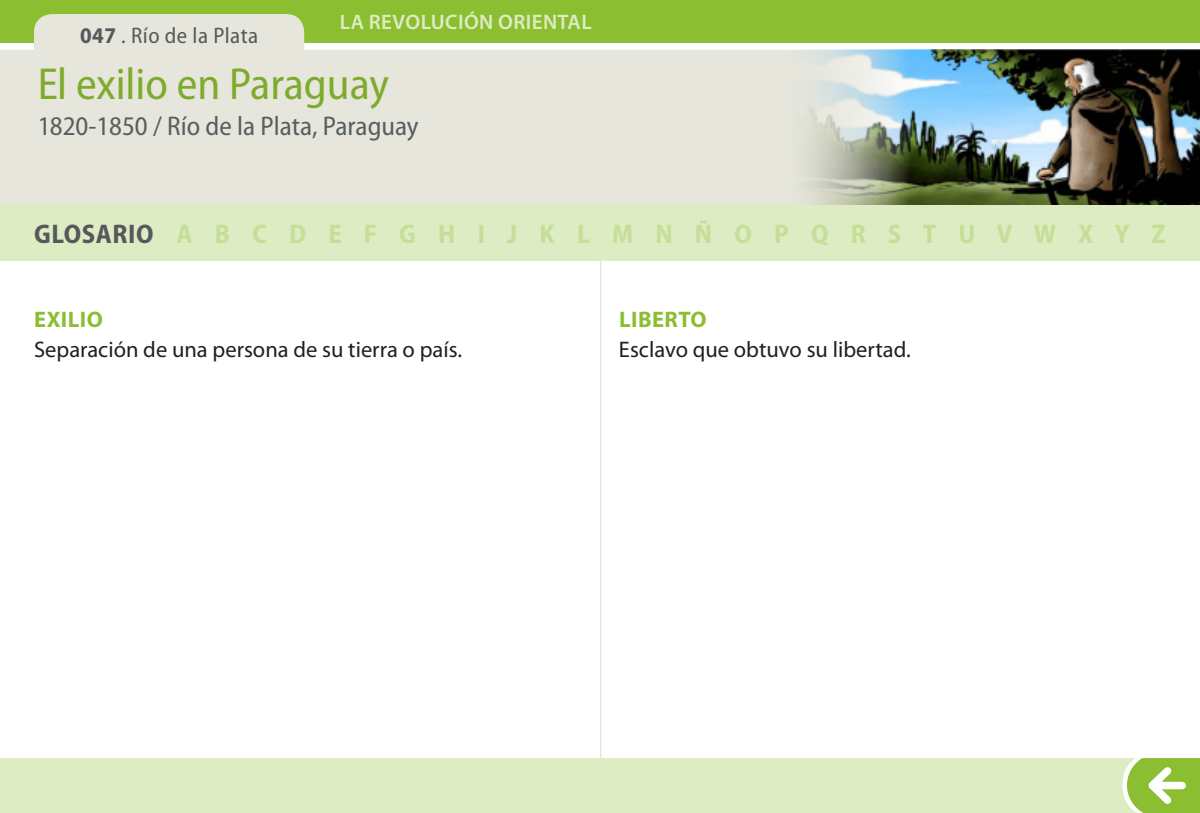
<style>
.page{position:relative;width:1200px;height:813px;background:#fff}
.page>*{position:absolute;margin:0;border:0;box-sizing:border-box;transform-origin:0 0}
.t1{font:semi-condensed 45px "Myriad Pro";color:#8cbe32}
.COPETE{font:700 semi-condensed 27px "Myriad Pro";letter-spacing:.02em;color:#c6df98}
.t2{font:semi-condensed 27px "Myriad Pro";color:#60696f}
.GLOSARIO_DEFINICIÓN{font:22.5px "Myriad Pro";color:#231f20}
.t3{font:semi-condensed 22.5px "Myriad Pro";letter-spacing:.02em;color:#57585a}
.GLOSARIO_TÍTULO{font:700 22.5px "Myriad Pro";letter-spacing:.02em;color:#8cbe32}
.t4{font:600 21px "Myriad Pro";letter-spacing:.02em;color:#ddecc2}
.s1{font-weight:700}
.s2{color:#57585a}
</style>
<div class="page">
<div style="left:0;top:0;width:1199px;height:43px;background:#8cbe32"></div>
<svg style="left:0;top:14px;width:1199px;height:192px;fill:#e6e6dc"></svg>
<img style="left:781px;top:50px;width:418px;height:156px">
<div style="left:0;top:206px;width:1199px;height:55px;background:#ddecc2"></div>
<hr style="left:599px;top:261px;width:2px;height:499px;background:#e6e6dc">
<div style="left:0;top:757px;width:1126px;height:55px;background:#ddecc2"></div>
<svg style="left:1126px;top:758px;width:73px;height:54px"></svg>
<div style="left:1194px;top:760px;width:5px;height:49px;background:#8cbe32"></div>
<p class="t4" style="left:340px;top:9px;width:253px">LA REVOLUCIÓN ORIENTAL</p>
<p class="t3" style="left:80px;top:21px;width:179px"><span class="s1">047</span> . Río de la Plata</p>
<h1 class="t1" style="left:37px;top:56px;width:353px">El exilio en Paraguay</h1>
<p class="t2" style="left:37px;top:110px;width:383px">1820-1850 / Río de la Plata, Paraguay</p>
<p class="COPETE" style="left:34px;top:216px;width:1132px"><span class="s2">GLOSARIO</span> A B C D E F G H I J K L M N Ñ O P Q R S T U V W X Y Z</p>
<p class="GLOSARIO_TÍTULO" style="left:34px;top:304px;width:70px">EXILIO</p>
<p class="GLOSARIO_DEFINICIÓN" style="left:34px;top:335px;width:429px">Separación de una persona de su tierra o país.</p>
<p class="GLOSARIO_TÍTULO" style="left:619px;top:304px;width:89px">LIBERTO</p>
<p class="GLOSARIO_DEFINICIÓN" style="left:619px;top:335px;width:293px">Esclavo que obtuvo su libertad.</p>
</div>
